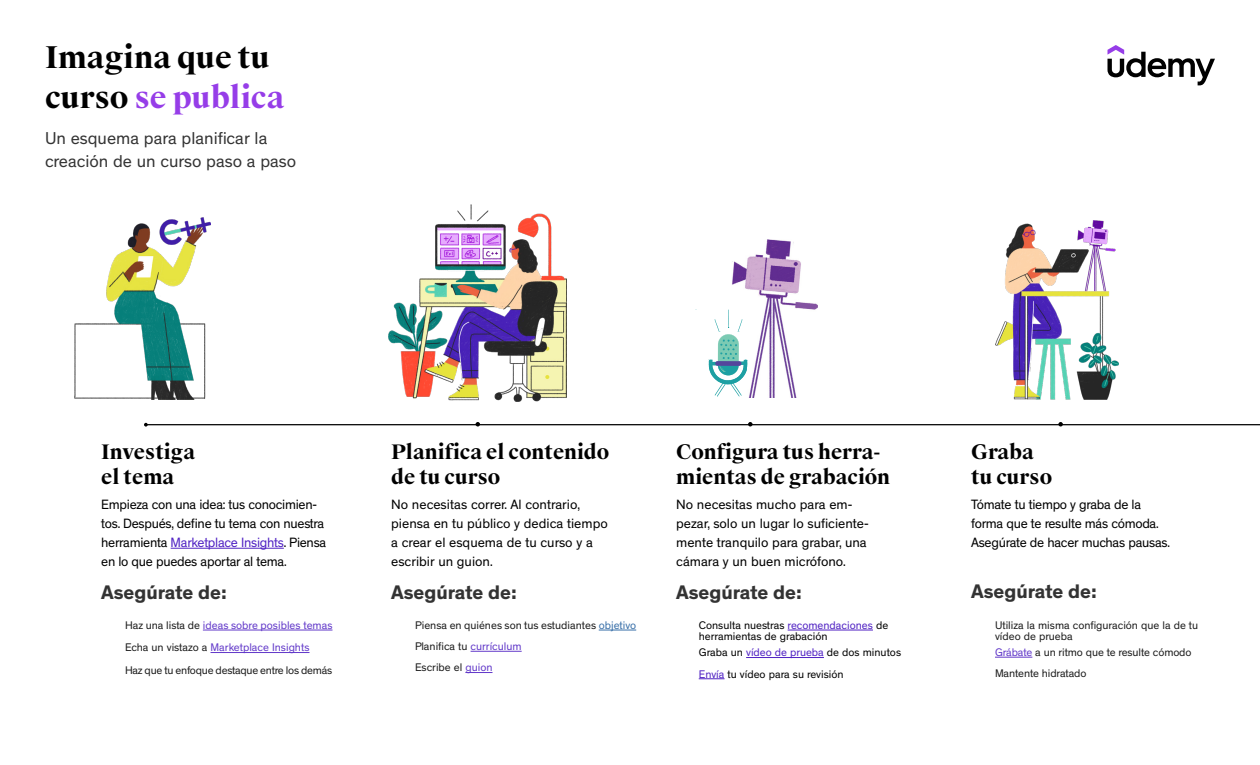
<style>
.page{position:relative;width:1260px;height:765px;background:#fff}
.page>*{position:absolute;margin:0;border:0;box-sizing:border-box;transform-origin:0 0}
.t1{font:700 30px/40px "Suisse Works";color:#000}
.t2{font:700 20px/25px "Suisse Works";color:#000}
.t3{font:700 20px "Theinhardt";color:#333}
.t4{font:17.5px/22.5px "Theinhardt";color:#000}
.t5{font:13.75px/18.8px "Theinhardt";letter-spacing:-.02em;color:#000}
.t6{font:13.75px/18.8px "Theinhardt";color:#000}
.t7{font:11.25px/21.2px "Theinhardt";color:#000}
.s1{color:#963de8}
.s2{color:#5022c3}
.s3{color:#215e9e}
</style>
<div class="page">
<hr style="left:146px;top:424px;width:1114px;height:1px;background:#000">
<svg style="left:144px;top:423px;width:4px;height:4px"></svg>
<svg style="left:476px;top:422px;width:4px;height:5px"></svg>
<hr style="left:203px;top:630px;width:130px;height:1px;background:#5022c3">
<hr style="left:211px;top:652px;width:99px;height:1px;background:#5022c3">
<hr style="left:599px;top:630px;width:37px;height:1px;background:#215e9e">
<hr style="left:471px;top:651px;width:51px;height:1px;background:#5022c3">
<svg style="left:465px;top:672px;width:28px;height:1px"></svg>
<hr style="left:171px;top:548px;width:113px;height:1px;background:#5022c3">
<img style="left:388px;top:205px;width:178px;height:196px">
<svg style="left:748px;top:422px;width:5px;height:5px"></svg>
<hr style="left:788px;top:630px;width:85px;height:1px;background:#5022c3">
<hr style="left:746px;top:657px;width:78px;height:1px;background:#5022c3">
<svg style="left:699px;top:678px;width:26px;height:1px"></svg>
<svg style="left:1108px;top:45px;width:107px;height:40px"></svg>
<svg style="left:1058px;top:422px;width:5px;height:5px"></svg>
<hr style="left:995px;top:657px;width:37px;height:1px;background:#5022c3">
<img style="left:995px;top:220px;width:124px;height:180px">
<img style="left:74px;top:217px;width:136px;height:183px">
<img style="left:732px;top:240px;width:86px;height:157px">
<svg style="left:709px;top:309px;width:38px;height:88px"></svg>
<h1 class="t1" style="left:45px;top:38px;width:241px">Imagina que tu curso <span class="s1">se publica</span></h1>
<h3 class="t4" style="left:45px;top:128px;width:253px">Un esquema para planificar la creación de un curso paso a paso</h3>
<h2 class="t2" style="left:101px;top:440px;width:96px">Investiga el tema</h2>
<h2 class="t2" style="left:391px;top:440px;width:220px">Planifica el contenido de tu curso</h2>
<p class="t5" style="left:101px;top:496px;width:227px">Empieza con una idea: tus conocimien&shy;tos. Después, define tu tema con nuestra herramienta <span class="s2">Marketplace Insights</span>. Piensa en lo que puedes aportar al tema.</p>
<p class="t6" style="left:391px;top:496px;width:218px">No necesitas correr. Al contrario, piensa en tu público y dedica tiempo a crear el esquema de tu curso y a escribir un guion.</p>
<h2 class="t3" style="left:101px;top:579px;width:127px">Asegúrate de:</h2>
<h2 class="t3" style="left:391px;top:579px;width:127px">Asegúrate de:</h2>
<p class="t7" style="left:125px;top:614px;width:209px;line-height:22.5px">Haz una lista de <span class="s2">ideas sobre posibles temas<br></span>Echa un vistazo a <span class="s2">Marketplace Insights<br></span>Haz que tu enfoque destaque entre los demás</p>
<p class="t7" style="left:415px;top:615px;width:223px">Piensa en quiénes son tus estudiantes <span class="s3">objetivo<br></span>Planifica tu <span class="s2">currículum<br></span>Escribe el <span class="s2">guion</span></p>
<h2 class="t2" style="left:676px;top:440px;width:215px">Configura tus herra&shy;mientas de grabación</h2>
<p class="t6" style="left:676px;top:496px;width:194px">No necesitas mucho para em&shy;pezar, solo un lugar lo suficiente&shy;mente tranquilo para grabar, una cámara y un buen micrófono.</p>
<h2 class="t3" style="left:676px;top:579px;width:127px">Asegúrate de:</h2>
<p class="t7" style="left:699px;top:620px;width:191px;line-height:11.2px">Consulta nuestras <span class="s2">recomendaciones</span> de herramientas de grabación</p>
<p class="t7" style="left:699px;top:642px;width:204px">Graba un <span class="s2">vídeo de prueba</span> de dos minutos<br><span class="s2">Envía</span> tu vídeo para su revisión</p>
<h2 class="t2" style="left:971px;top:440px;width:83px">Graba tu curso</h2>
<p class="t5" style="left:971px;top:496px;width:200px">Tómate tu tiempo y graba de la forma que te resulte más cómoda.<br>Asegúrate de hacer muchas pausas.</p>
<h2 class="t3" style="left:971px;top:579px;width:127px">Asegúrate de:</h2>
<p class="t7" style="left:995px;top:619px;width:205px;line-height:11.2px">Utiliza la misma configuración que la de tu vídeo de prueba</p>
<p class="t7" style="left:995px;top:642px;width:198px"><span class="s2">Grábate</span> a un ritmo que te resulte cómodo<br>Mantente hidratado</p>
</div>
